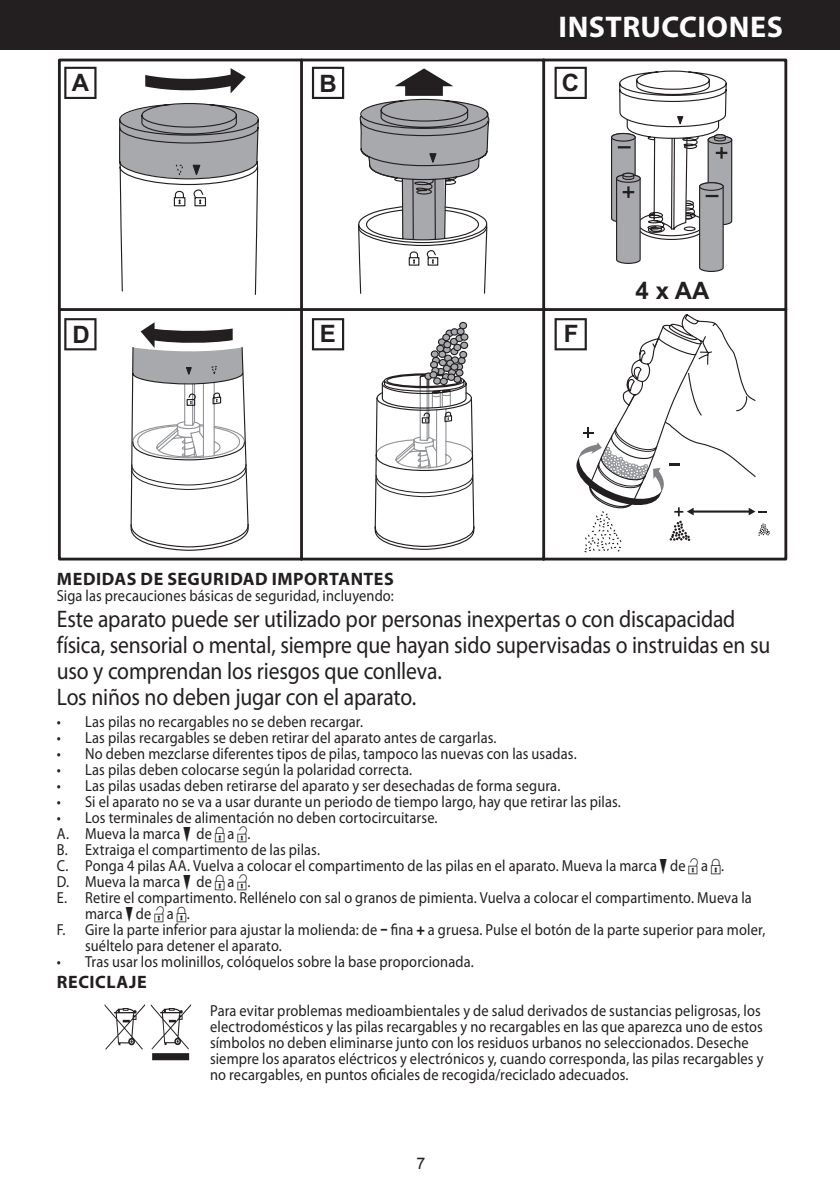
<style>
.page{position:relative;width:840px;height:1191px;background:#fff}
.page>*{position:absolute;margin:0;border:0;box-sizing:border-box;transform-origin:0 0}
.default{font:80px "Myriad Mine";color:#231f20;scale:.9 1}
.side_head{font:700 30px "Myriad Pro";letter-spacing:.015em;color:#fff}
.EN60335_single{font:24px/26px "Myriad Pro";letter-spacing:-.005em;color:#231f20;scale:.9 1}
.t1{font:700 24px "Arial";color:#231f20}
.heading{font:700 18px "Myriad Pro";letter-spacing:.03em;color:#231f20}
.default-2{font:16px/16px "Myriad Pro";letter-spacing:.01em;color:#231f20;scale:.9 1}
.t2{font:16px "Arial";color:#231f20}
.s1{font-family:"Myriad Graphics"}
.s2{font-weight:900}
</style>
<div class="page">
<div style="left:0;top:0;width:839px;height:50px;background:#231f20"></div>
<svg style="left:57px;top:58px;width:730px;height:503px"></svg>
<svg style="left:118px;top:58px;width:141px;height:238px"></svg>
<svg style="left:356px;top:65px;width:133px;height:229px"></svg>
<svg style="left:64px;top:67px;width:32px;height:32px"></svg>
<svg style="left:312px;top:67px;width:32px;height:32px"></svg>
<svg style="left:554px;top:67px;width:32px;height:32px"></svg>
<svg style="left:64px;top:318px;width:32px;height:32px"></svg>
<svg style="left:130px;top:318px;width:344px;height:233px"></svg>
<svg style="left:583px;top:311px;width:173px;height:242px"></svg>
<svg style="left:610px;top:70px;width:122px;height:202px"></svg>
<svg style="left:554px;top:318px;width:215px;height:223px"></svg>
<p class="side_head" style="left:558px;top:7px;width:226px">INSTRUCCIONES</p>
<h3 class="t1" style="left:72px;top:69px;width:19px">A</h3>
<h3 class="t1" style="left:319px;top:69px;width:19px">B</h3>
<h3 class="t1" style="left:561px;top:69px;width:19px">C</h3>
<h3 class="t1" style="left:72px;top:320px;width:19px">D</h3>
<h3 class="t1" style="left:319px;top:320px;width:18px">E</h3>
<h3 class="t1" style="left:563px;top:320px;width:16px">F</h3>
<h3 class="t1" style="left:635px;top:277px;width:75px">4 xAA</h3>
<p class="heading" style="left:57px;top:567px;width:338px">MEDIDAS DE SEGURIDAD IMPORTANTES</p>
<p class="default-2" style="left:57px;top:587px;width:376px">Siga las precauciones básicas de seguridad, incluyendo:</p>
<p class="EN60335_single" style="left:57px;top:605px;width:793px">Este aparato puede ser utilizado por personas inexpertas o con discapacidad física, sensorial o mental, siempre que hayan sido supervisadas o instruidas en su uso y comprendan los riesgos que conlleva.</p>
<p class="EN60335_single" style="left:57px;top:683px;width:401px">Los niños no deben jugar con el aparato.</p>
<p class="default-2" style="left:57px;top:713px;width:342px">• Las pilas no recargables no se deben recargar.</p>
<p class="default-2" style="left:57px;top:729px;width:490px">• Las pilas recargables se deben retirar del aparato antes de cargarlas.</p>
<p class="default-2" style="left:57px;top:745px;width:579px">• No deben mezclarse diferentes tipos de pilas, tampoco las nuevas con las usadas.</p>
<p class="default-2" style="left:57px;top:761px;width:396px">• Las pilas deben colocarse según la polaridad correcta.</p>
<p class="default-2" style="left:57px;top:777px;width:560px">• Las pilas usadas deben retirarse del aparato y ser desechadas de forma segura.</p>
<p class="default-2" style="left:57px;top:793px;width:628px">• Si el aparato no se va a usar durante un periodo de tiempo largo, hay que retirar las pilas.</p>
<p class="default-2" style="left:57px;top:809px;width:424px">• Los terminales de alimentación no deben cortocircuitarse.</p>
<p class="default-2" style="left:57px;top:825px;width:216px">A. Mueva la marca <span class="s1">)</span> de <span class="s1">L</span> a <span class="s1">U</span>.</p>
<p class="default-2" style="left:57px;top:841px;width:294px">B. Extraiga el compartimento de las pilas.</p>
<p class="default-2" style="left:57px;top:857px;width:742px">C. Ponga 4 pilas AA. Vuelva a colocar el compartimento de las pilas en el aparato. Mueva la marca <span class="s1">)</span> de <span class="s1">U</span> a <span class="s1">L</span>.</p>
<p class="default-2" style="left:57px;top:873px;width:216px">D. Mueva la marca <span class="s1">)</span> de <span class="s1">L</span> a <span class="s1">U</span>.</p>
<p class="default-2" style="left:85px;top:889px;width:741px;text-indent:-28px">E. Retire el compartimento. Rellénelo con sal o granos de pimienta. Vuelva a colocar el compartimento. Mueva la marca <span class="s1">)</span> de <span class="s1">U</span> a <span class="s1">L</span>.</p>
<p class="default-2" style="left:85px;top:921px;width:756px;text-indent:-28px">F. Gire la parte inferior para ajustar la molienda: de <span class="s2">–</span> fina <span class="s2">+</span> a gruesa. Pulse el botón de la parte superior para moler, suéltelo para detener el aparato.</p>
<p class="default-2" style="left:57px;top:953px;width:464px">• Tras usar los molinillos, colóquelos sobre la base proporcionada.</p>
<p class="heading" style="left:57px;top:970px;width:91px">RECICLAJE</p>
<p class="default" style="left:104px;top:993px;width:101px">W</p>
<p class="default-2" style="left:210px;top:1002px;width:616px">Para evitar problemas medioambientales y de salud derivados de sustancias peligrosas, los electrodomésticos y las pilas recargables y no recargables en las que aparezca uno de estos símbolos no deben eliminarse junto con los residuos urbanos no seleccionados. Deseche siempre los aparatos eléctricos y electrónicos y, cuando corresponda, las pilas recargables y no recargables, en puntos oficiales de recogida/reciclado adecuados.</p>
<p class="t2" style="left:416px;top:1152px;width:10px">7</p>
</div>
